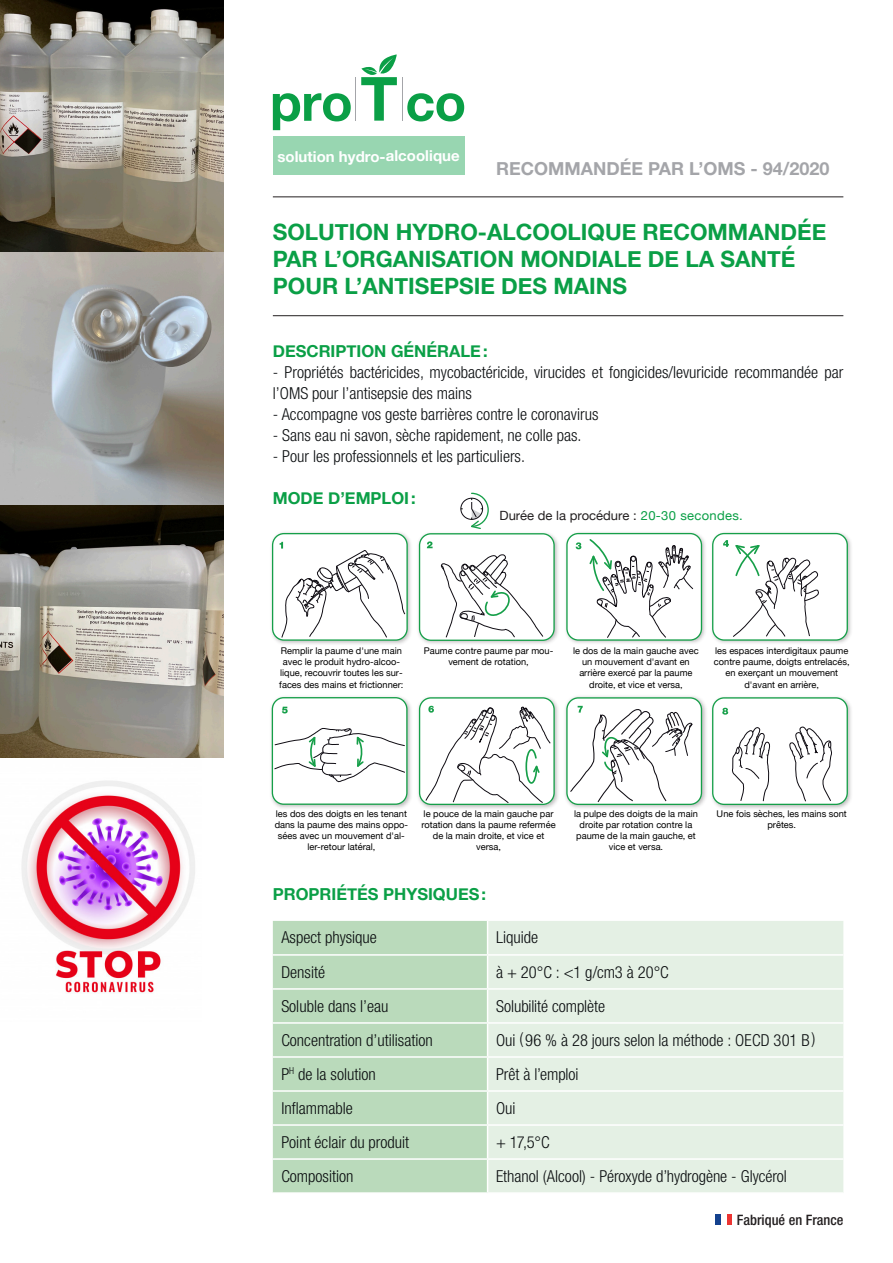
<style>
.page{position:relative;width:893px;height:1263px;background:#fff}
.page>*{position:absolute;margin:0;border:0;box-sizing:border-box;transform-origin:0 0}
.t1{font:700 22.5px/27px "Helvetica Neue";color:#0a9f46}
.t2{font:700 18px "Helvetica Neue LT Std";color:#a4a5a9}
.t3{font:300 condensed 16.5px/21px "Helvetica Neue LT Std";color:#0b0e10}
.t4{font:700 16.5px "Helvetica Neue";color:#0a9f46}
.t5{font:700 15px "Helvetica Neue";color:#fff}
.t6{font:500 condensed 14.4px "Helvetica Neue LT Std";color:#231f20}
.t7{font:12.75px "Helvetica Neue";color:#231f20}
.t8{font:9.3px/11.1px "Helvetica Neue";color:#000;text-align:center}
.s1{color:#0a9f46}
</style>
<div class="page">
<hr style="left:273px;top:197px;width:570px;height:1px;background:#231f20">
<hr style="left:273px;top:315px;width:570px;height:1px;background:#231f20">
<hr style="left:356px;top:77px;width:1px;height:44px;background:#a4a5a9">
<hr style="left:402px;top:77px;width:1px;height:44px;background:#a4a5a9">
<svg style="left:273px;top:93px;width:78px;height:37px"></svg>
<svg style="left:361px;top:54px;width:36px;height:67px"></svg>
<svg style="left:407px;top:93px;width:57px;height:28px"></svg>
<div style="left:273px;top:137px;width:191px;height:38px;background:#98d6b1"></div>
<div style="left:726px;top:1214px;width:6px;height:11px;background:#ec3432"></div>
<div style="left:715px;top:1214px;width:6px;height:11px;background:#14418e"></div>
<div style="left:273px;top:921px;width:214px;height:271px;background:#badabb"></div>
<div style="left:488px;top:921px;width:355px;height:271px;background:#e4f0e4"></div>
<hr style="left:273px;top:954px;width:215px;height:2px;background:#fff">
<hr style="left:488px;top:954px;width:355px;height:2px;background:#fff">
<hr style="left:273px;top:988px;width:215px;height:2px;background:#fff">
<hr style="left:488px;top:988px;width:355px;height:2px;background:#fff">
<hr style="left:273px;top:1022px;width:215px;height:2px;background:#fff">
<hr style="left:488px;top:1022px;width:355px;height:2px;background:#fff">
<hr style="left:273px;top:1056px;width:215px;height:2px;background:#fff">
<hr style="left:488px;top:1056px;width:355px;height:2px;background:#fff">
<hr style="left:273px;top:1090px;width:215px;height:2px;background:#fff">
<hr style="left:488px;top:1090px;width:355px;height:2px;background:#fff">
<hr style="left:273px;top:1124px;width:215px;height:2px;background:#fff">
<hr style="left:488px;top:1124px;width:355px;height:2px;background:#fff">
<hr style="left:273px;top:1158px;width:215px;height:2px;background:#fff">
<hr style="left:488px;top:1158px;width:355px;height:2px;background:#fff">
<div style="left:460px;top:498px;width:23px;height:22px;border:1px solid #0e0b12;border-radius:50%"></div>
<svg style="left:469px;top:492px;width:20px;height:37px"></svg>
<img style="left:271px;top:532px;width:580px;height:112px">
<div style="left:273px;top:534px;width:134px;height:106px;background:#fff;border-radius:11px"></div>
<div style="left:272px;top:533px;width:136px;height:108px;border:1px solid #169f49;border-radius:11px"></div>
<svg style="left:280px;top:542px;width:126px;height:97px"></svg>
<div style="left:420px;top:534px;width:134px;height:106px;background:#fff;border-radius:11px"></div>
<div style="left:419px;top:533px;width:136px;height:108px;border:1px solid #169f49;border-radius:11px"></div>
<svg style="left:440px;top:554px;width:104px;height:87px"></svg>
<svg style="left:427px;top:541px;width:6px;height:7px"></svg>
<div style="left:567px;top:534px;width:134px;height:106px;background:#fff;border-radius:11px"></div>
<div style="left:566px;top:533px;width:136px;height:108px;border:1px solid #169f49;border-radius:11px"></div>
<svg style="left:576px;top:542px;width:5px;height:7px"></svg>
<svg style="left:588px;top:532px;width:106px;height:107px"></svg>
<div style="left:713px;top:534px;width:134px;height:106px;background:#fff;border-radius:11px"></div>
<div style="left:712px;top:533px;width:136px;height:108px;border:1px solid #169f49;border-radius:11px"></div>
<svg style="left:723px;top:540px;width:96px;height:97px"></svg>
<img style="left:271px;top:696px;width:435px;height:113px">
<div style="left:272px;top:698px;width:135px;height:106px;background:#fff;border-radius:11px"></div>
<div style="left:272px;top:697px;width:136px;height:108px;border:1px solid #169f49;border-radius:11px"></div>
<svg style="left:282px;top:707px;width:6px;height:6px"></svg>
<svg style="left:273px;top:721px;width:132px;height:62px"></svg>
<div style="left:420px;top:698px;width:134px;height:106px;background:#fff;border-radius:11px"></div>
<div style="left:419px;top:697px;width:136px;height:108px;border:1px solid #169f49;border-radius:11px"></div>
<svg style="left:425px;top:702px;width:126px;height:102px"></svg>
<div style="left:567px;top:698px;width:134px;height:106px;background:#fff;border-radius:11px"></div>
<div style="left:566px;top:697px;width:136px;height:108px;border:1px solid #169f49;border-radius:11px"></div>
<svg style="left:569px;top:706px;width:123px;height:97px"></svg>
<img style="left:712px;top:697px;width:139px;height:112px">
<div style="left:713px;top:698px;width:134px;height:106px;background:#fff;border-radius:11px"></div>
<div style="left:712px;top:697px;width:136px;height:108px;border:1px solid #169f49;border-radius:11px"></div>
<svg style="left:790px;top:726px;width:42px;height:80px"></svg>
<svg style="left:722px;top:707px;width:48px;height:95px"></svg>
<img style="left:0;top:0;width:223px;height:758px">
<img style="left:21px;top:781px;width:174px;height:212px">
<p class="t5" style="left:277px;top:145px;width:184px">solution hydro-alcoolique</p>
<p class="t2" style="left:496px;top:157px;width:335px">RECOMMANDÉE PAR L’OMS - 94/2020</p>
<p class="t1" style="left:273px;top:219px;width:555px">SOLUTION HYDRO-ALCOOLIQUE RECOMMANDÉE<br>PAR L’ORGANISATION MONDIALE DE LA SANTÉ<br>POUR L’ANTISEPSIE DES MAINS</p>
<p class="t4" style="left:273px;top:338px;width:216px">DESCRIPTION GÉNÉRALE:</p>
<p class="t3" style="left:273px;top:362px;width:572px">- Propriétés bactéricides, mycobactéricide, virucides et fongicides/levuricide recommandée par l’OMS pour l’antisepsie des mains</p>
<p class="t3" style="left:273px;top:404px;width:327px">- Accompagne vos geste barrières contre le coronavirus</p>
<p class="t3" style="left:273px;top:425px;width:310px">- Sans eau ni savon, sèche rapidement, ne colle pas.</p>
<p class="t3" style="left:273px;top:446px;width:254px">- Pour les professionnels et les particuliers.</p>
<p class="t4" style="left:273px;top:485px;width:144px">MODE D’EMPLOI:</p>
<p class="t7" style="left:500px;top:506px;width:245px">Durée de la procédure : <span class="s1">20-30 secondes.</span></p>
<p class="t8" style="left:279px;top:646px;width:126px">Remplir la paume d'une main avec le produit hydro-alcoo&shy;lique, recouvrir toutes les sur&shy;faces des mains et frictionner:</p>
<p class="t8" style="left:573px;top:646px;width:127px">le dos de la main gauche avec un mouvement d'avant en arrière exercé par la paume droite, et vice et versa,</p>
<p class="t8" style="left:424px;top:646px;width:131px">Paume contre paume par mou&shy;vement de rotation,</p>
<p class="t8" style="left:714px;top:646px;width:137px">les espaces interdigitaux paume contre paume, doigts entrelacés, en exerçant un mouvement d'avant en arrière,</p>
<p class="t8" style="left:275px;top:809px;width:135px">les dos des doigts en les tenant dans la paume des mains oppo&shy;sées avec un mouvement d'al&shy;ler-retour latéral,</p>
<p class="t8" style="left:421px;top:809px;width:136px">le pouce de la main gauche par rotation dans la paume refermée de la main droite, et vice et versa,</p>
<p class="t8" style="left:574px;top:809px;width:125px">la pulpe des doigts de la main droite par rotation contre la paume de la main gauche, et vice et versa.</p>
<p class="t8" style="left:717px;top:809px;width:132px">Une fois sèches, les mains sont prêtes.</p>
<p class="t4" style="left:273px;top:881px;width:215px">PROPRIÉTÉS PHYSIQUES:</p>
<p class="t3" style="left:281px;top:927px;width:97px">Aspect physique</p>
<p class="t3" style="left:496px;top:927px;width:44px">Liquide</p>
<p class="t3" style="left:281px;top:961px;width:45px">Densité</p>
<p class="t3" style="left:496px;top:961px;width:174px">à + 20°C : &lt;1 g/cm3 à 20°C</p>
<p class="t3" style="left:281px;top:995px;width:109px">Soluble dans l’eau</p>
<p class="t3" style="left:496px;top:995px;width:110px">Solubilité complète</p>
<p class="t3" style="left:281px;top:1029px;width:153px">Concentration d’utilisation</p>
<p class="t3" style="left:496px;top:1029px;width:321px">Oui ( 96 % à 28 jours selon la méthode : OECD 301 B)</p>
<p class="t3" style="left:281px;top:1063px;width:96px">P<sup>H</sup> de la solution</p>
<p class="t3" style="left:496px;top:1063px;width:84px">Prêt à l’emploi</p>
<p class="t3" style="left:281px;top:1097px;width:73px">Inflammable</p>
<p class="t3" style="left:496px;top:1097px;width:21px">Oui</p>
<p class="t3" style="left:281px;top:1131px;width:129px">Point éclair du produit</p>
<p class="t3" style="left:496px;top:1131px;width:55px">+ 17,5°C</p>
<p class="t3" style="left:281px;top:1165px;width:74px">Composition</p>
<p class="t3" style="left:496px;top:1165px;width:292px">Ethanol (Alcool) - Péroxyde d’hydrogène - Glycérol</p>
<p class="t6" style="left:737px;top:1211px;width:108px">Fabriqué en France</p>
</div>
